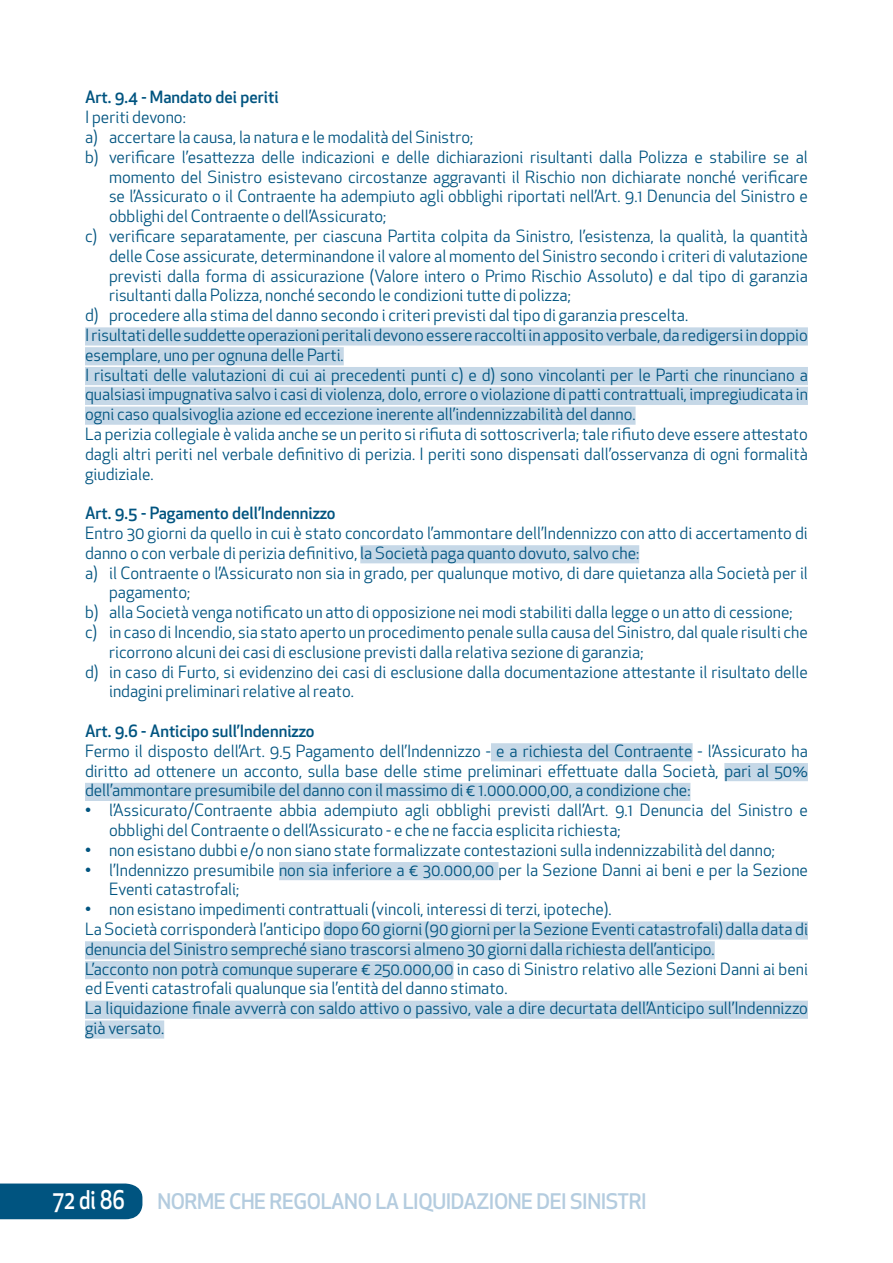
<style>
.page{position:relative;width:893px;height:1263px;background:#fff}
.page>*{position:absolute;margin:0;border:0;box-sizing:border-box;transform-origin:0 0}
.t1{font:500 25.2px "Apex New";color:#fff;scale:.83 1}
.t2{font:500 21px "Apex New";letter-spacing:-.02em;color:#b4ccdf}
.t3{font:16.5px/19.8px "Apex New";color:#005480}
.t4{font:500 16.5px "Apex New";color:#005480}
</style>
<div class="page">
<div style="left:0;top:1183px;width:142px;height:36px;background:#005480"></div>
<div style="left:85px;top:327px;width:723px;height:18px;background:#c6d8e7"></div>
<div style="left:85px;top:347px;width:259px;height:18px;background:#c6d8e7"></div>
<div style="left:85px;top:367px;width:723px;height:18px;background:#c6d8e7"></div>
<div style="left:85px;top:387px;width:723px;height:18px;background:#c6d8e7"></div>
<div style="left:85px;top:407px;width:551px;height:18px;background:#c6d8e7"></div>
<div style="left:360px;top:545px;width:279px;height:18px;background:#c6d8e7"></div>
<div style="left:491px;top:743px;width:202px;height:18px;background:#c6d8e7"></div>
<div style="left:724px;top:763px;width:84px;height:18px;background:#c6d8e7"></div>
<div style="left:85px;top:783px;width:605px;height:18px;background:#c6d8e7"></div>
<div style="left:279px;top:862px;width:219px;height:18px;background:#c6d8e7"></div>
<div style="left:324px;top:921px;width:484px;height:18px;background:#c6d8e7"></div>
<div style="left:85px;top:941px;width:630px;height:18px;background:#c6d8e7"></div>
<div style="left:85px;top:961px;width:369px;height:18px;background:#c6d8e7"></div>
<div style="left:85px;top:1001px;width:723px;height:18px;background:#c6d8e7"></div>
<div style="left:85px;top:1020px;width:79px;height:18px;background:#c6d8e7"></div>
<p class="t4" style="left:85px;top:86px;width:195px">Art. 9.4 - Mandato dei periti</p>
<p class="t3" style="left:85px;top:107px;width:102px">I periti devono:</p>
<p class="t3" style="left:85px;top:127px;width:390px">a) accertare la causa, la natura e le modalità del Sinistro;</p>
<p class="t3" style="left:85px;top:147px;width:724px">b) verificare l’esattezza delle indicazioni e delle dichiarazioni risultanti dalla Polizza e stabilire se al</p>
<p class="t3" style="left:109px;top:167px;width:700px">momento del Sinistro esistevano circostanze aggravanti il Rischio non dichiarate nonché verificare</p>
<p class="t3" style="left:109px;top:186px;width:700px">se l’Assicurato o il Contraente ha adempiuto agli obblighi riportati nell’Art. 9.1 Denuncia del Sinistro e</p>
<p class="t3" style="left:109px;top:206px;width:279px">obblighi del Contraente o dell’Assicurato;</p>
<p class="t3" style="left:85px;top:226px;width:724px">c) verificare separatamente, per ciascuna Partita colpita da Sinistro, l’esistenza, la qualità, la quantità</p>
<p class="t3" style="left:109px;top:246px;width:700px">delle Cose assicurate, determinandone il valore al momento del Sinistro secondo i criteri di valutazione</p>
<p class="t3" style="left:109px;top:266px;width:700px">previsti dalla forma di assicurazione (Valore intero o Primo Rischio Assoluto) e dal tipo di garanzia</p>
<p class="t3" style="left:109px;top:285px;width:463px">risultanti dalla Polizza, nonché secondo le condizioni tutte di polizza;</p>
<p class="t3" style="left:85px;top:305px;width:605px">d) procedere alla stima del danno secondo i criteri previsti dal tipo di garanzia prescelta.</p>
<p class="t3" style="left:85px;top:325px;width:724px">I risultati delle suddette operazioni peritali devono essere raccolti in apposito verbale, da redigersi in doppio</p>
<p class="t3" style="left:85px;top:345px;width:260px">esemplare, uno per ognuna delle Parti.</p>
<p class="t3" style="left:85px;top:365px;width:724px">I risultati delle valutazioni di cui ai precedenti punti c) e d) sono vincolanti per le Parti che rinunciano a</p>
<p class="t3" style="left:85px;top:384px;width:724px">qualsiasi impugnativa salvo i casi di violenza, dolo, errore o violazione di patti contrattuali, impregiudicata in</p>
<p class="t3" style="left:85px;top:404px;width:552px">ogni caso qualsivoglia azione ed eccezione inerente all’indennizzabilità del danno.</p>
<p class="t3" style="left:85px;top:424px;width:724px">La perizia collegiale è valida anche se un perito si rifiuta di sottoscriverla; tale rifiuto deve essere attestato</p>
<p class="t3" style="left:85px;top:444px;width:724px">dagli altri periti nel verbale definitivo di perizia. I periti sono dispensati dall’osservanza di ogni formalità</p>
<p class="t3" style="left:85px;top:464px;width:70px">giudiziale.</p>
<p class="t4" style="left:85px;top:502px;width:252px">Art. 9.5 - Pagamento dell’Indennizzo</p>
<p class="t3" style="left:85px;top:523px;width:724px">Entro 30 giorni da quello in cui è stato concordato l’ammontare dell’Indennizzo con atto di accertamento di</p>
<p class="t3" style="left:85px;top:543px;width:556px">danno o con verbale di perizia definitivo, la Società paga quanto dovuto, salvo che:</p>
<p class="t3" style="left:85px;top:563px;width:724px">a) il Contraente o l’Assicurato non sia in grado, per qualunque motivo, di dare quietanza alla Società per il</p>
<p class="t3" style="left:109px;top:582px;width:83px">pagamento;</p>
<p class="t3" style="left:85px;top:602px;width:709px">b) alla Società venga notificato un atto di opposizione nei modi stabiliti dalla legge o un atto di cessione;</p>
<p class="t3" style="left:85px;top:622px;width:724px">c) in caso di Incendio, sia stato aperto un procedimento penale sulla causa del Sinistro, dal quale risulti che</p>
<p class="t3" style="left:109px;top:642px;width:536px">ricorrono alcuni dei casi di esclusione previsti dalla relativa sezione di garanzia;</p>
<p class="t3" style="left:85px;top:662px;width:724px">d) in caso di Furto, si evidenzino dei casi di esclusione dalla documentazione attestante il risultato delle</p>
<p class="t3" style="left:109px;top:681px;width:246px">indagini preliminari relative al reato.</p>
<p class="t4" style="left:85px;top:720px;width:231px">Art. 9.6 - Anticipo sull’Indennizzo</p>
<p class="t3" style="left:85px;top:741px;width:724px;text-align:justify">Fermo il disposto dell’Art. 9.5 Pagamento dell’Indennizzo - e a richiesta del Contraente - l’Assicurato ha diritto ad ottenere un acconto, sulla base delle stime preliminari effettuate dalla Società, pari al 50% dell’ammontare presumibile del danno con il massimo di € 1.000.000,00, a condizione che:</p>
<p class="t3" style="left:109px;top:800px;width:700px;text-indent:-24px">• l’Assicurato/Contraente abbia adempiuto agli obblighi previsti dall’Art. 9.1 Denuncia del Sinistro e obblighi del Contraente o dell’Assicurato - e che ne faccia esplicita richiesta;</p>
<p class="t3" style="left:85px;top:840px;width:691px">• non esistano dubbi e/o non siano state formalizzate contestazioni sulla indennizzabilità del danno;</p>
<p class="t3" style="left:109px;top:860px;width:700px;text-indent:-24px">• l’Indennizzo presumibile non sia inferiore a € 30.000,00 per la Sezione Danni ai beni e per la Sezione<br>Eventi catastrofali;</p>
<p class="t3" style="left:85px;top:899px;width:724px">• non esistano impedimenti contrattuali (vincoli, interessi di terzi, ipoteche).<br>La Società corrisponderà l’anticipo dopo 60 giorni (90 giorni per la Sezione Eventi catastrofali) dalla data di denuncia del Sinistro sempreché siano trascorsi almeno 30 giorni dalla richiesta dell’anticipo.<br>L’acconto non potrà comunque superare € 250.000,00 in caso di Sinistro relativo alle Sezioni Danni ai beni ed Eventi catastrofali qualunque sia l’entità del danno stimato.<br>La liquidazione finale avverrà con saldo attivo o passivo, vale a dire decurtata dell’Anticipo sull’Indennizzo già versato.</p>
<h1 class="t1" style="left:53px;top:1183px;width:88px">72 di 86</h1>
<p class="t2" style="left:157px;top:1187px;width:491px">NORME CHE REGOLANO LA LIQUIDAZIONE DEI SINISTRI</p>
</div>
